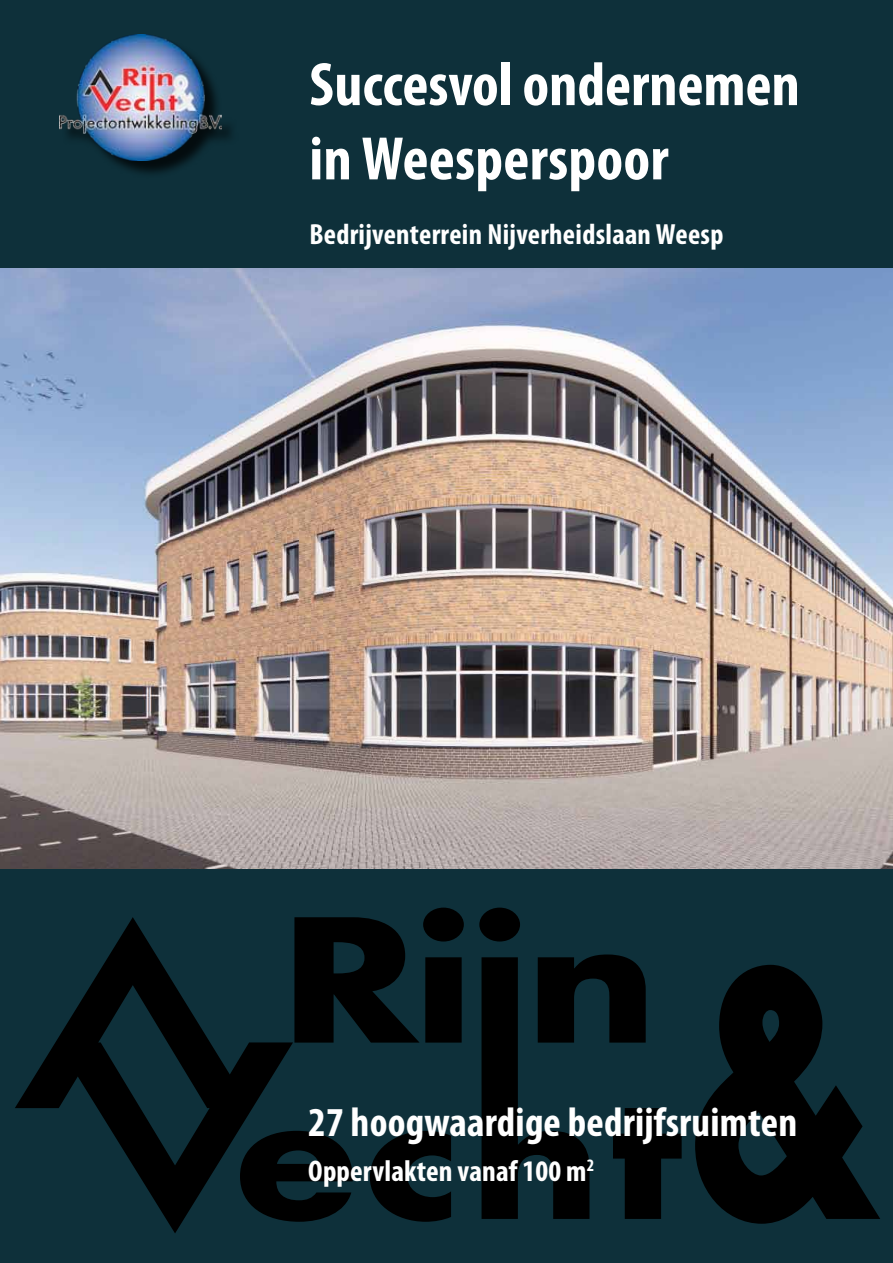
<style>
.page{position:relative;width:893px;height:1263px;background:#fff}
.page>*{position:absolute;margin:0;border:0;box-sizing:border-box;transform-origin:0 0}
.t1{font:700 condensed 61.8px/74.2px "Myriad Pro";color:#fff}
.t2{font:700 condensed 41.25px "Myriad Pro";letter-spacing:.005em;color:#fff}
.t3{font:700 condensed 30px "Myriad Pro";letter-spacing:.005em;color:#fff}
.t4{font:700 condensed 29.25px "Myriad Pro";letter-spacing:.01em;color:#fff}
</style>
<div class="page">
<div style="left:0;top:0;width:893px;height:273px;background:#0e303a"></div>
<div style="left:0;top:862px;width:893px;height:401px;background:#0e303a"></div>
<img style="left:0;top:269px;width:893px;height:600px">
<svg style="left:695px;top:965px;width:185px;height:259px;fill:#000"></svg>
<div style="left:479px;top:908px;width:41px;height:33px;background:#000;border-radius:50%"></div>
<svg style="left:482px;top:954px;width:200px;height:265px"></svg>
<svg style="left:15px;top:908px;width:449px;height:325px"></svg>
<div style="left:62px;top:37px;width:177px;height:142px;background:#000;opacity:.75"></div>
<img style="left:60px;top:35px;width:161px;height:125px">
<h1 class="t1" style="left:309px;top:46px;width:492px">Succesvol ondernemen in Weesperspoor</h1>
<p class="t4" style="left:309px;top:216px;width:416px">Bedrijventerrein Nijverheidslaan Weesp</p>
<h2 class="t2" style="left:308px;top:1096px;width:490px">27 hoogwaardige bedrijfsruimten</h2>
<p class="t3" style="left:308px;top:1152px;width:287px">Oppervlakten vanaf 100 m<sup>2</sup></p>
</div>
